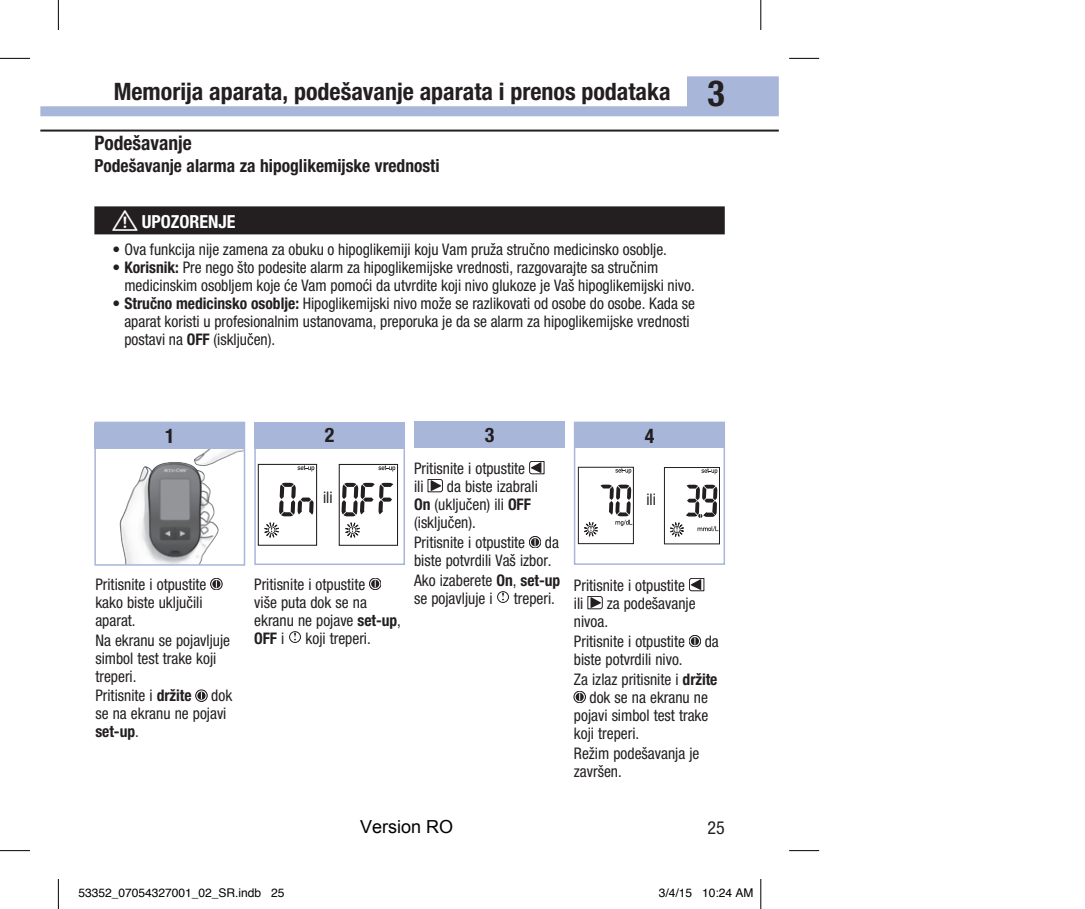
<style>
.page{position:relative;width:1085px;height:909px;background:#fff}
.page>*{position:absolute;margin:0;border:0;box-sizing:border-box;transform-origin:0 0}
.t1{font:700 condensed 24px "Helvetica Neue LTW1 G";color:#231f20}
.t2{font:700 condensed 20px "Helvetica Neue LTW1 G";color:#231f20}
.t3{font:700 condensed 18px "Helvetica Neue LTW1 G";color:#231f20}
.t4{font:700 condensed 18px "Helvetica Neue LTW1 G";color:#fff}
.t5{font:18px "Arial";color:#000}
.t6{font:condensed 18px "Helvetica Neue LTW1 G";color:#231f20}
.t7{font:condensed 16px/18px "Helvetica Neue LTW1 G";color:#231f20}
.t8{font:12px "Helvetica";color:#000}
.s1{font-size:36px}
.s2{font-family:"Labeling Font V";font-weight:400;font-stretch:normal;font-size:20px}
.s3{font-weight:700}
</style>
<div class="page">
<svg style="left:40px;top:76px;width:738px;height:40px"></svg>
<img style="left:97px;top:448px;width:145px;height:115px">
<div style="left:94px;top:422px;width:151px;height:144px;border:2px solid #a8b6d9"></div>
<div style="left:339px;top:464px;width:59px;height:82px;background:#fff;border:1px solid #231f20"></div>
<svg style="left:378px;top:465px;width:17px;height:6px"></svg>
<svg style="left:341px;top:483px;width:52px;height:33px"></svg>
<svg style="left:345px;top:522px;width:14px;height:16px"></svg>
<div style="left:258px;top:464px;width:59px;height:82px;background:#fff;border:1px solid #231f20"></div>
<svg style="left:297px;top:465px;width:17px;height:6px"></svg>
<svg style="left:264px;top:522px;width:15px;height:16px"></svg>
<svg style="left:279px;top:483px;width:34px;height:33px"></svg>
<div style="left:254px;top:423px;width:151px;height:142px;border:2px solid #a8b6d9"></div>
<div style="left:211px;top:578px;width:11px;height:12px;border:1px solid #231f20;border-radius:50%"></div>
<svg style="left:211px;top:579px;width:10px;height:10px"></svg>
<div style="left:211px;top:579px;width:10px;height:10px;border:1px solid #fff;border-radius:50%"></div>
<svg style="left:196px;top:690px;width:11px;height:11px"></svg>
<div style="left:196px;top:690px;width:11px;height:11px;border:1px solid #fff;border-radius:50%"></div>
<div style="left:95px;top:423px;width:150px;height:25px;background:#a8b6d9"></div>
<div style="left:369px;top:578px;width:12px;height:11px;border:1px solid #231f20;border-radius:50%"></div>
<svg style="left:370px;top:579px;width:10px;height:10px"></svg>
<div style="left:370px;top:579px;width:10px;height:10px;border:1px solid #fff;border-radius:50%"></div>
<svg style="left:289px;top:631px;width:12px;height:12px"></svg>
<div style="left:254px;top:421px;width:151px;height:27px;background:#a8b6d9"></div>
<div style="left:414px;top:421px;width:151px;height:27px;background:#a8b6d9"></div>
<svg style="left:689px;top:578px;width:15px;height:13px"></svg>
<svg style="left:587px;top:596px;width:15px;height:13px"></svg>
<div style="left:689px;top:635px;width:11px;height:12px;border:1px solid #231f20;border-radius:50%"></div>
<svg style="left:689px;top:636px;width:11px;height:10px"></svg>
<div style="left:689px;top:636px;width:11px;height:10px;border:1px solid #fff;border-radius:50%"></div>
<div style="left:574px;top:691px;width:11px;height:11px;border:1px solid #231f20;border-radius:50%"></div>
<svg style="left:574px;top:692px;width:11px;height:10px"></svg>
<div style="left:574px;top:692px;width:11px;height:10px;border:1px solid #fff;border-radius:50%"></div>
<div style="left:574px;top:423px;width:150px;height:25px;background:#a8b6d9"></div>
<hr style="left:40px;top:130px;width:738px;height:2px;background:#231f20">
<div style="left:94px;top:206px;width:630px;height:28px;background:#231f20"></div>
<div style="left:664px;top:467px;width:56px;height:77px;background:#fff;border:1px solid #231f20"></div>
<svg style="left:701px;top:468px;width:16px;height:6px"></svg>
<svg style="left:670px;top:485px;width:48px;height:52px"></svg>
<svg style="left:577px;top:466px;width:57px;height:79px"></svg>
<div style="left:578px;top:467px;width:56px;height:77px;background:#fff;border:1px solid #231f20"></div>
<svg style="left:615px;top:468px;width:16px;height:6px"></svg>
<svg style="left:584px;top:484px;width:48px;height:52px"></svg>
<svg style="left:529px;top:461px;width:15px;height:13px"></svg>
<svg style="left:427px;top:479px;width:16px;height:13px"></svg>
<div style="left:529px;top:536px;width:12px;height:12px;border:1px solid #231f20;border-radius:50%"></div>
<svg style="left:530px;top:537px;width:10px;height:10px"></svg>
<div style="left:530px;top:537px;width:10px;height:10px;border:1px solid #fff;border-radius:50%"></div>
<svg style="left:497px;top:591px;width:12px;height:12px"></svg>
<div style="left:573px;top:421px;width:152px;height:144px;border:2px solid #a8b6d9"></div>
<hr style="left:0;top:58px;width:30px;height:1px;background:#000">
<hr style="left:789px;top:58px;width:30px;height:1px;background:#000">
<hr style="left:0;top:850px;width:30px;height:1px;background:#000">
<hr style="left:789px;top:850px;width:30px;height:1px;background:#000">
<hr style="left:58px;top:0;width:1px;height:30px;background:#000">
<hr style="left:58px;top:879px;width:1px;height:30px;background:#000">
<hr style="left:760px;top:0;width:1px;height:30px;background:#000">
<hr style="left:760px;top:879px;width:1px;height:30px;background:#000">
<h1 class="t1" style="left:114px;top:77px;width:612px">Memorija aparata, podešavanje aparata i prenos podataka <span class="s1">3</span></h1>
<p class="t2" style="left:94px;top:130px;width:99px">Podešavanje</p>
<p class="t3" style="left:94px;top:155px;width:347px">Podešavanje alarma za hipoglikemijske vrednosti</p>
<p class="t4" style="left:112px;top:211px;width:125px"><span class="s2">w</span> UPOZORENJE</p>
<p class="t7" style="left:112px;top:241px;width:556px">• Ova funkcija nije zamena za obuku o hipoglikemiji koju Vam pruža stručno medicinsko osoblje.</p>
<p class="t7" style="left:124px;top:259px;width:572px;text-indent:-12px"><span class="s3">• Korisnik:</span> Pre nego što podesite alarm za hipoglikemijske vrednosti, razgovarajte sa stručnim medicinskim osobljem koje će Vam pomoći da utvrdite koji nivo glukoze je Vaš hipoglikemijski nivo.</p>
<p class="t7" style="left:124px;top:295px;width:572px;text-indent:-12px"><span class="s3">• Stručno medicinsko osoblje:</span> Hipoglikemijski nivo može se razlikovati od osobe do osobe. Kada se aparat koristi u profesionalnim ustanovama, preporuka je da se alarm za hipoglikemijske vrednosti postavi na <span class="s3">OFF</span> (isključen).</p>
<p class="t2" style="left:165px;top:424px;width:11px">1</p>
<p class="t7" style="left:95px;top:575px;width:113px">Pritisnite i otpustite kako biste uključili aparat.</p>
<p class="t7" style="left:95px;top:631px;width:136px">Na ekranu se pojavljuje simbol test trake koji treperi.</p>
<p class="t7" style="left:95px;top:687px;width:138px">Pritisnite i <span class="s3">držite</span> dok se na ekranu ne pojavi <span class="s3">set-up</span>.</p>
<p class="t2" style="left:325px;top:423px;width:11px">2</p>
<p class="t2" style="left:484px;top:423px;width:11px">3</p>
<p class="t2" style="left:644px;top:423px;width:11px">4</p>
<p class="t7" style="left:323px;top:489px;width:11px">ili</p>
<p class="t7" style="left:254px;top:575px;width:148px">Pritisnite i otpustite<br>više puta dok se na ekranu ne pojave <span class="s3">set-up</span>,<br><span class="s3">OFF</span> i</p>
<p class="t7" style="left:305px;top:629px;width:67px">koji treperi.</p>
<p class="t7" style="left:414px;top:459px;width:113px">Pritisnite i otpustite ili</p>
<p class="t7" style="left:414px;top:477px;width:125px;text-indent:33px">da biste izabrali<br><span class="s3">On</span> (uključen) ili <span class="s3">OFF </span>(isključen).</p>
<p class="t7" style="left:414px;top:533px;width:146px">Pritisnite i otpustite da biste potvrdili Vaš izbor.</p>
<p class="t7" style="left:414px;top:571px;width:148px">Ako izaberete <span class="s3">On</span>, <span class="s3">set-up </span>se pojavljuje i</p>
<p class="t7" style="left:514px;top:589px;width:43px">treperi.</p>
<p class="t7" style="left:646px;top:490px;width:11px">ili</p>
<p class="t7" style="left:574px;top:576px;width:113px">Pritisnite i otpustite ili</p>
<p class="t7" style="left:574px;top:594px;width:123px;text-indent:33px">za podešavanje nivoa.</p>
<p class="t7" style="left:574px;top:632px;width:146px">Pritisnite i otpustite da biste potvrdili nivo.</p>
<p class="t7" style="left:574px;top:670px;width:145px">Za izlaz pritisnite i <span class="s3">držite</span></p>
<p class="t7" style="left:589px;top:688px;width:120px">dok se na ekranu ne</p>
<p class="t7" style="left:574px;top:706px;width:136px">pojavi simbol test trake</p>
<p class="t7" style="left:574px;top:724px;width:67px">koji treperi.</p>
<p class="t7" style="left:574px;top:744px;width:127px">Režim podešavanja je završen.</p>
<p class="t5" style="left:360px;top:815px;width:95px">Version RO</p>
<p class="t6" style="left:707px;top:817px;width:19px">25</p>
<p class="t8" style="left:78px;top:883px;width:208px">53352_07054327001_02_SR.indb 25</p>
<p class="t8" style="left:658px;top:883px;width:96px">3/4/15 10:24 AM</p>
</div>
